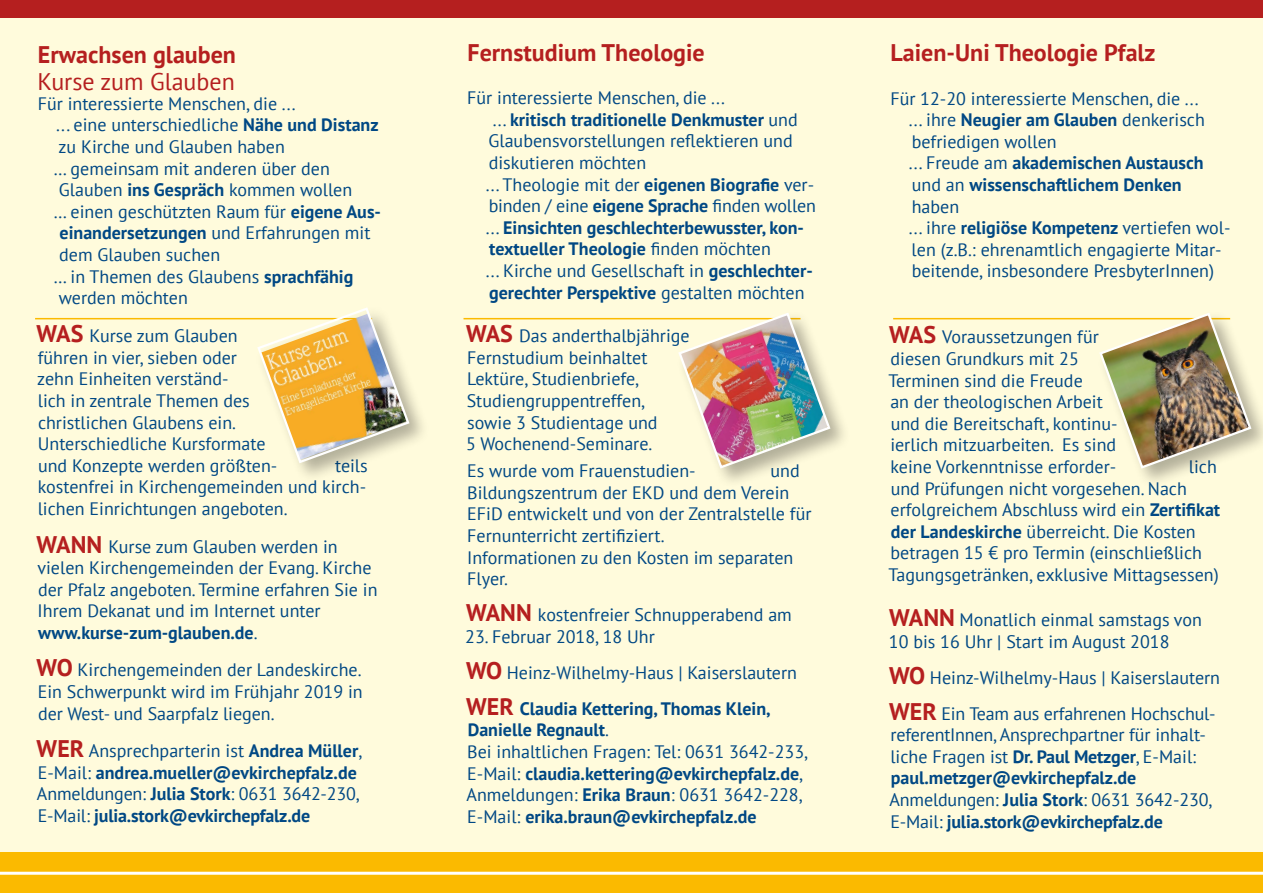
<style>
.page{position:relative;width:1263px;height:893px;background:#fffbdc}
.page>*{position:absolute;margin:0;border:0;box-sizing:border-box;transform-origin:0 0}
.t1{font:700 24px "PT Sans";color:#b51f1f}
.t2{font:24px "PT Sans";color:#b51f1f}
.t3{font:18px/21.6px "PT Sans";color:#004884}
.t4{font:700 18px/21.6px "PT Sans";color:#004884}
.s1{font-weight:700}
.s2{font-weight:400}
.s3{font-weight:700;font-size:24px;color:#b51f1f}
.s4{font-size:24px;color:#b51f1f}
</style>
<div class="page">
<div style="left:0;top:852px;width:1263px;height:41px;background:#fbba00"></div>
<hr style="left:0;top:872px;width:1263px;height:3px;background:#fff">
<div style="left:0;top:0;width:1263px;height:17px;background:#b51f1f"></div>
<hr style="left:463px;top:318px;width:337px;height:1px;background:#fbba00">
<hr style="left:35px;top:318px;width:337px;height:1px;background:#fbba00">
<div style="left:676px;top:310px;width:175px;height:179px;background:#000;opacity:.3"></div>
<img style="left:677px;top:311px;width:155px;height:159px">
<div style="left:255px;top:305px;width:175px;height:179px;background:#000;opacity:.3"></div>
<svg style="left:256px;top:306px;width:155px;height:159px"></svg>
<hr style="left:893px;top:318px;width:337px;height:1px;background:#fbba00">
<div style="left:1097px;top:310px;width:166px;height:179px;background:#000;opacity:.3"></div>
<img style="left:1098px;top:311px;width:155px;height:159px">
<h1 class="t1" style="left:38px;top:39px;width:199px">Erwachsen glauben</h1>
<h1 class="t2" style="left:37px;top:66px;width:199px">Kurse zum Glauben</h1>
<p class="t3" style="left:38px;top:92px;width:259px">Für interessierte Menschen, die ...</p>
<p class="t3" style="left:56px;top:114px;width:324px">... eine unterschiedliche <span class="s1">Nähe und Distanz</span></p>
<p class="t3" style="left:59px;top:135px;width:228px">zu Kirche und Glauben haben</p>
<p class="t3" style="left:54px;top:157px;width:278px">… gemeinsam mit anderen über den</p>
<p class="t3" style="left:59px;top:179px;width:295px">Glauben <span class="s1">ins Gespräch</span> kommen wollen</p>
<p class="t3" style="left:54px;top:200px;width:329px">… einen geschützten Raum für <span class="s1">eigene Aus-</span></p>
<p class="t4" style="left:60px;top:222px;width:312px">einandersetzungen <span class="s2">und Erfahrungen mit</span></p>
<p class="t3" style="left:59px;top:243px;width:162px">dem Glauben suchen</p>
<p class="t3" style="left:54px;top:265px;width:301px">… in Themen des Glaubens <span class="s1">sprachfähig</span></p>
<p class="t3" style="left:59px;top:287px;width:130px">werden möchten</p>
<p class="t3" style="left:37px;top:325px;width:242px"><span class="s3">WAS</span> Kurse zum Glauben führen in vier, sieben oder<br>zehn Einheiten verständ-<br>lich in zentrale Themen des christlichen Glaubens ein.<br>Unterschiedliche Kursformate und Konzepte werden größten-</p>
<p class="t3" style="left:38px;top:454px;width:332px;text-align:justify;text-indent:297px">teils kostenfrei in Kirchengemeinden und kirch&shy;lichen Einrichtungen angeboten.</p>
<p class="t3" style="left:37px;top:535px;width:342px"><span class="s3">WANN</span> Kurse zum Glauben werden in vielen Kirchengemeinden der Evang. Kirche der Pfalz angeboten. Termine erfahren Sie in Ihrem Dekanat und im Internet unter <span class="s1">www.kurse-zum-glauben.de</span>.</p>
<p class="t3" style="left:37px;top:659px;width:327px;text-align:justify"><span class="s3">WO</span> Kirchengemeinden der Landeskirche.<br>Ein Schwerpunkt wird im Frühjahr 2019 in der West- und Saarpfalz liegen.</p>
<p class="t4" style="left:37px;top:740px;width:327px"><span class="s4">WER</span> <span class="s2">Ansprechparterin ist</span> Andrea Müller<span class="s2">, E-Mail:</span> andrea.mueller@evkirchepfalz.de <span class="s2">Anmeldungen:</span> Julia Stork<span class="s2">: 0631 3642-230, E-Mail:</span> julia.stork@evkirchepfalz.de</p>
<h1 class="t1" style="left:467px;top:37px;width:239px">Fernstudium Theologie</h1>
<p class="t3" style="left:467px;top:87px;width:259px">Für interessierte Menschen, die ...</p>
<p class="t4" style="left:493px;top:108px;width:306px"><span class="s2">...</span> kritisch traditionelle Denkmuster <span class="s2">und</span></p>
<p class="t3" style="left:488px;top:130px;width:306px">Glaubensvorstellungen reflektieren und</p>
<p class="t3" style="left:489px;top:152px;width:159px">diskutieren möchten</p>
<p class="t3" style="left:486px;top:173px;width:330px">... Theologie mit der <span class="s1">eigenen Biografie</span> ver-</p>
<p class="t3" style="left:489px;top:195px;width:329px">binden / eine <span class="s1">eigene Sprache</span> finden wollen</p>
<p class="t4" style="left:486px;top:216px;width:320px"><span class="s2">...</span> Einsichten geschlechterbewusster, kon-</p>
<p class="t4" style="left:489px;top:238px;width:283px">textueller Theologie <span class="s2">finden möchten</span></p>
<p class="t3" style="left:486px;top:260px;width:328px">... Kirche und Gesellschaft in <span class="s1">geschlechter-</span></p>
<p class="t4" style="left:489px;top:281px;width:317px">gerechter Perspektive <span class="s2">gestalten möchten</span></p>
<p class="t3" style="left:466px;top:325px;width:225px"><span class="s3">WAS</span> Das anderthalbjährige<br>Fernstudium beinhaltet<br>Lektüre, Studienbriefe,<br>Studiengruppentreffen, sowie 3 Studientage und<br>5 Wochenend-Seminare.</p>
<p class="t3" style="left:467px;top:460px;width:230px">Es wurde vom Frauenstudien-</p>
<p class="t3" style="left:467px;top:460px;width:346px;text-indent:303px">und<br>Bildungszentrum der EKD und dem Verein<br>EFiD entwickelt und von der Zentralstelle für<br>Fernunterricht zertifiziert.<br>Informationen zu den Kosten im separaten<br>Flyer.</p>
<p class="t3" style="left:466px;top:604px;width:327px"><span class="s3">WANN</span> kostenfreier Schnupperabend am</p>
<p class="t3" style="left:465px;top:618px;width:333px;line-height:36px">23. Februar 2018, 18 Uhr<br><span class="s3">WO</span> Heinz-Wilhelmy-Haus | Kaiserslautern<br><span class="s3">WER</span> <span class="s1">Claudia Kettering, Thomas Klein,</span></p>
<p class="t4" style="left:466px;top:719px;width:343px">Danielle Regnault<span class="s2">.<br>Bei inhaltlichen Fragen: Tel: 0631 3642-233, E-Mail:</span> claudia.kettering@evkirchepfalz.de<span class="s2">, Anmeldungen:</span> Erika Braun<span class="s2">: 0631 3642-228, E-Mail:</span> erika.braun@evkirchepfalz.de</p>
<h1 class="t1" style="left:891px;top:37px;width:266px">Laien-Uni Theologie Pfalz</h1>
<p class="t3" style="left:909px;top:87px;width:323px;text-indent:-19px">Für 12-20 interessierte Menschen, die ...<br>... ihre <span class="s1">Neugier am Glauben</span> denkerisch befriedigen wollen<br>... Freude am <span class="s1">akademischen Austausch </span>und an <span class="s1">wissenschaftlichem Denken </span>haben<br>... ihre <span class="s1">religiöse Kompetenz</span> vertiefen wol&shy;len (z.B.: ehrenamtlich engagierte Mitar&shy;beitende, insbesondere PresbyterInnen)</p>
<p class="t3" style="left:888px;top:326px;width:231px"><span class="s3">WAS</span> Voraussetzungen für diesen Grundkurs mit 25<br>Terminen sind die Freude<br>an der theologischen Arbeit und die Bereitschaft, kontinu&shy;ierlich mitzuarbeiten. Es sind keine Vorkenntnisse erforder-</p>
<p class="t3" style="left:1189px;top:455px;width:30px">lich</p>
<p class="t3" style="left:888px;top:477px;width:333px">und Prüfungen nicht vorgesehen. Nach erfolgreichem Abschluss wird ein <span class="s1">Zertifikat der Landeskirche</span> überreicht. Die Kosten betragen 15 € pro Termin (einschließlich Tagungsgetränken, exklusive Mittagsessen)</p>
<p class="t3" style="left:889px;top:608px;width:314px"><span class="s3">WANN</span> Monatlich einmal samstags von<br>10 bis 16 Uhr | Start im August 2018</p>
<p class="t3" style="left:889px;top:659px;width:332px;line-height:36px"><span class="s3">WO</span> Heinz-Wilhelmy-Haus | Kaiserslautern<br><span class="s3">WER</span> Ein Team aus erfahrenen Hochschul-</p>
<p class="t3" style="left:890px;top:724px;width:324px">referentInnen, Ansprechpartner für inhalt&shy;liche Fragen ist <span class="s1">Dr. Paul Metzger</span>, E-Mail: <span class="s1">paul.metzger@evkirchepfalz.de </span>Anmeldungen: <span class="s1">Julia Stork</span>: 0631 3642-230, E-Mail: <span class="s1">julia.stork@evkirchepfalz.de</span></p>
</div>
